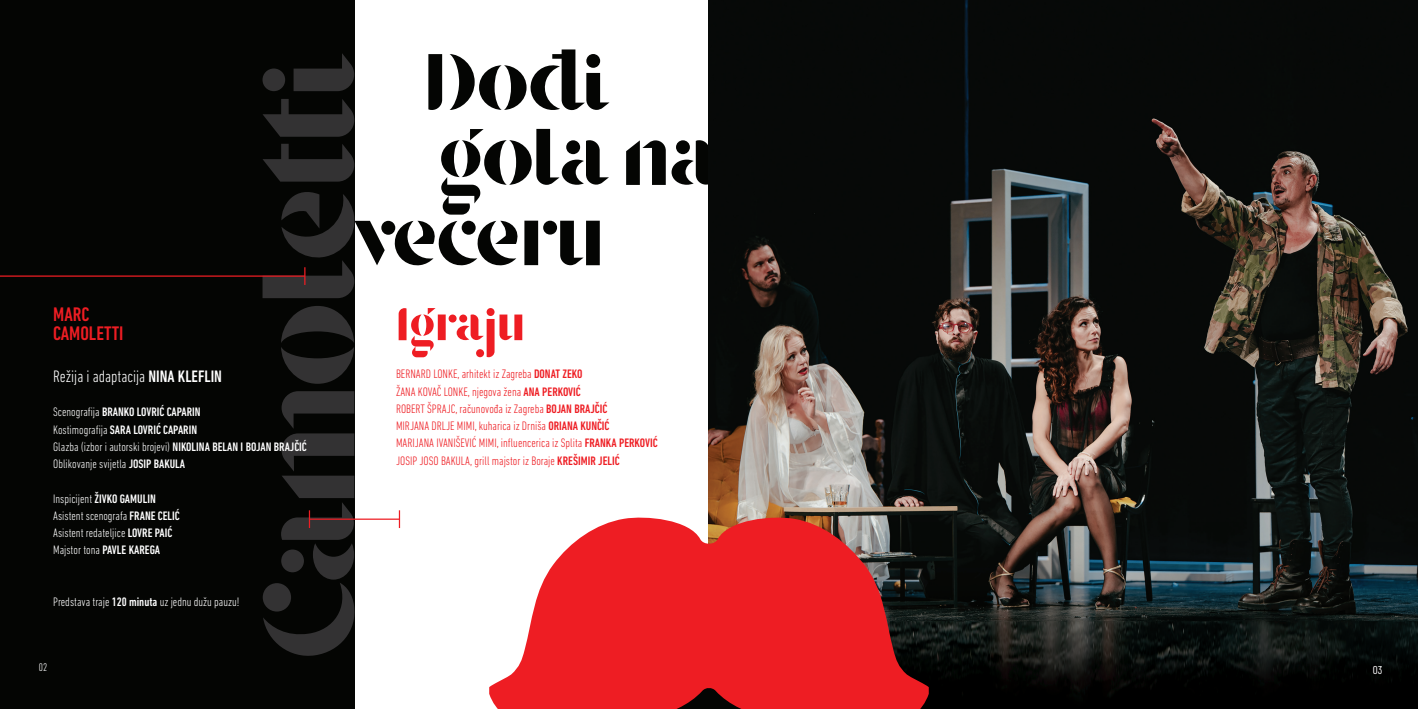
<style>
.page{position:relative;width:1418px;height:709px;background:#fff}
.page>*{position:absolute;margin:0;border:0;box-sizing:border-box;transform-origin:0 0}
.t1{font:500 condensed 20px/18.8px "DIN Next LT Pro";color:#ee1d23}
.t2{font:300 condensed 16.88px "DIN Next LT Pro";color:#fff}
.t3{font:300 condensed 12.5px/17.2px "DIN Next LT Pro";color:#fff}
.t4{font:300 condensed 12.5px/17.2px "DIN Next LT Pro";color:#ee1d23}
.t5{font:11.25px "Barlow Condensed";color:#fff}
.t6{font:300 condensed 11.25px "DIN Next LT Pro";color:#fff}
.s1{font-weight:500}
</style>
<div class="page">
<div style="left:0;top:0;width:354px;height:709px;background:#040503"></div>
<svg style="left:281px;top:306px;width:73px;height:78px"></svg>
<svg style="left:626px;top:140px;width:39px;height:45px"></svg>
<svg style="left:671px;top:140px;width:38px;height:45px"></svg>
<img style="left:709px;top:0;width:708px;height:709px">
<svg style="left:489px;top:515px;width:439px;height:194px;fill:#ee1d23"></svg>
<svg style="left:493px;top:597px;width:433px;height:112px;background:#de282d"></svg>
<hr style="left:0;top:275px;width:305px;height:2px;background:#ee1d23">
<hr style="left:309px;top:518px;width:90px;height:2px;background:#ee1d23">
<svg style="left:262px;top:49px;width:347px;height:249px"></svg>
<svg style="left:399px;top:510px;width:1px;height:18px"></svg>
<svg style="left:263px;top:391px;width:94px;height:268px"></svg>
<svg style="left:398px;top:308px;width:124px;height:49px"></svg>
<h1 class="t1" style="left:53px;top:305px;width:72px">MARC<br>CAMOLETTI</h1>
<h2 class="t2" style="left:53px;top:366px;width:170px">Režija i adaptacija <span class="s1">NINA KLEFLIN</span></h2>
<p class="t3" style="left:53px;top:403px;width:255px">Scenografija <span class="s1">BRANKO LOVRIĆ CAPARIN<br></span>Kostimografija <span class="s1">SARA LOVRIĆ CAPARIN<br></span>Glazba (izbor i autorski brojevi) <span class="s1">NIKOLINA BELAN I BOJAN BRAJČIĆ </span>Oblikovanje svijetla <span class="s1">JOSIP BAKULA</span></p>
<p class="t3" style="left:53px;top:489px;width:128px">Inspicijent <span class="s1">ŽIVKO GAMULIN<br></span>Asistent scenografa <span class="s1">FRANE CELIĆ<br></span>Asistent redateljice <span class="s1">LOVRE PAIĆ<br></span>Majstor tona <span class="s1">PAVLE KAREGA</span></p>
<p class="t3" style="left:53px;top:593px;width:188px">Predstava traje <span class="s1">120 minuta</span> uz jednu dužu pauzu!</p>
<p class="t6" style="left:39px;top:660px;width:10px">02</p>
<p class="t4" style="left:396px;top:365px;width:263px">BERNARD LONKE, arhitekt iz Zagreba <span class="s1">DONAT ZEKO<br></span>ŽANA KOVAČ LONKE, njegova žena <span class="s1">ANA PERKOVIĆ<br></span>ROBERT ŠPRAJC, računovođa iz Zagreba <span class="s1">BOJAN BRAJČIĆ<br></span>MIRJANA DRLJE MIMI, kuharica iz Drniša <span class="s1">ORIANA KUNČIĆ<br></span>MARIJANA IVANIŠEVIĆ MIMI, influencerica iz Splita <span class="s1">FRANKA PERKOVIĆ </span>JOSIP JOSO BAKULA, grill majstor iz Boraje <span class="s1">KREŠIMIR JELIĆ</span></p>
<p class="t5" style="left:1372px;top:661px;width:11px">03</p>
</div>
